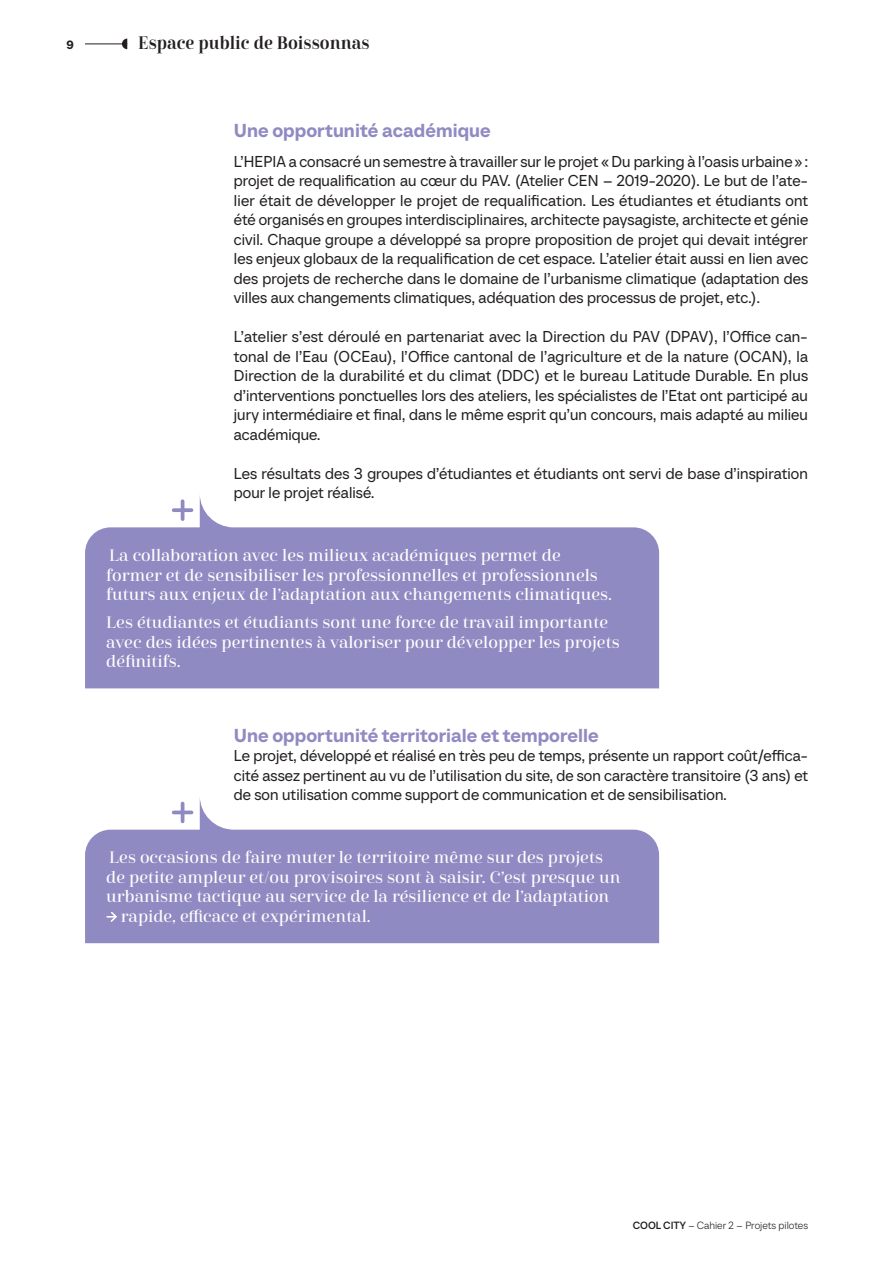
<style>
.page{position:relative;width:893px;height:1263px;background:#fff}
.page>*{position:absolute;margin:0;border:0;box-sizing:border-box;transform-origin:0 0}
.t1{font:18.75px "TT Neoris Dm Bd";letter-spacing:.005em;color:#908ac2}
.t2{font:18px "Cabrito Didone Con Dem";color:#231f20}
.t3{font:16.5px/19.5px "Cabrito Didone Nor Med";color:#fff}
.t4{font:15.75px/19.5px "TT Neoris";letter-spacing:.005em;color:#231f20;text-align:justify}
.t5{font:12px "TT Neoris Dm Bd";color:#231f20}
.t6{font:300 10.5px "TT Neoris";color:#231f20}
.s1{font-weight:500}
</style>
<div class="page">
<svg style="left:122px;top:39px;width:5px;height:10px"></svg>
<hr style="left:85px;top:44px;width:42px;height:1px;background:#231f20">
<svg style="left:200px;top:498px;width:29px;height:29px"></svg>
<hr style="left:181px;top:501px;width:3px;height:18px;background:#908ac2">
<svg style="left:174px;top:508px;width:18px;height:4px"></svg>
<svg style="left:200px;top:800px;width:34px;height:30px"></svg>
<div style="left:85px;top:830px;width:574px;height:113px;background:#908ac2"></div>
<svg style="left:105px;top:910px;width:15px;height:13px"></svg>
<hr style="left:181px;top:803px;width:3px;height:18px;background:#908ac2">
<svg style="left:174px;top:810px;width:18px;height:4px"></svg>
<div style="left:85px;top:527px;width:574px;height:161px;background:#908ac2"></div>
<p class="t5" style="left:67px;top:37px;width:9px">9</p>
<p class="t2" style="left:138px;top:32px;width:233px">Espace public de Boissonnas</p>
<p class="t1" style="left:234px;top:118px;width:258px">Une opportunité académique</p>
<p class="t4" style="left:234px;top:151px;width:576px">L’HEPIA a consacré un semestre à travailler sur le projet «Du parking à l’oasis urbaine» : projet de requalification au cœur du PAV. (Atelier CEN – 2019-2020). Le but de l’ate&shy;lier était de développer le projet de requalification. Les étudiantes et étudiants ont été organisés en groupes interdisciplinaires, architecte paysagiste, architecte et génie civil. Chaque groupe a développé sa propre proposition de projet qui devait intégrer les enjeux globaux de la requalification de cet espace. L’atelier était aussi en lien avec des projets de recherche dans le domaine de l’urbanisme climatique (adaptation des villes aux changements climatiques, adéquation des processus de projet, etc.).</p>
<p class="t4" style="left:234px;top:326px;width:576px">L’atelier s’est déroulé en partenariat avec la Direction du PAV (DPAV), l’Office can&shy;tonal de l’Eau (OCEau), l’Office cantonal de l’agriculture et de la nature (OCAN), la Direction de la durabilité et du climat (DDC) et le bureau Latitude Durable. En plus d’interventions ponctuelles lors des ateliers, les spécialistes de l’Etat ont participé au jury intermédiaire et final, dans le même esprit qu’un concours, mais adapté au milieu académique.</p>
<p class="t4" style="left:234px;top:463px;width:575px">Les résultats des 3 groupes d’étudiantes et étudiants ont servi de base d’inspiration pour le projet réalisé.</p>
<p class="t3" style="left:106px;top:546px;width:507px">La collaboration avec les milieux académiques permet de former et de sensibiliser les professionnelles et professionnels futurs aux enjeux de l’adaptation aux changements climatiques.</p>
<p class="t3" style="left:106px;top:613px;width:515px">Les étudiantes et étudiants sont une force de travail importante avec des idées pertinentes à valoriser pour développer les projets définitifs.</p>
<p class="t1" style="left:234px;top:723px;width:366px">Une opportunité territoriale et temporelle</p>
<p class="t4" style="left:234px;top:746px;width:576px">Le projet, développé et réalisé en très peu de temps, présente un rapport coût/effica&shy;cité assez pertinent au vu de l’utilisation du site, de son caractère transitoire (3 ans) et de son utilisation comme support de communication et de sensibilisation.</p>
<p class="t3" style="left:109px;top:848px;width:495px">Les occasions de faire muter le territoire même sur des projets</p>
<p class="t3" style="left:106px;top:868px;width:516px">de petite ampleur et/ou provisoires sont à saisir. C’est presque un</p>
<p class="t3" style="left:106px;top:887px;width:505px">urbanisme tactique au service de la résilience et de l’adaptation</p>
<p class="t3" style="left:121px;top:907px;width:251px">rapide, efficace et expérimental.</p>
<p class="t6" style="left:633px;top:1219px;width:177px"><span class="s1">COOL CITY</span> – Cahier 2 – Projets pilotes</p>
</div>
